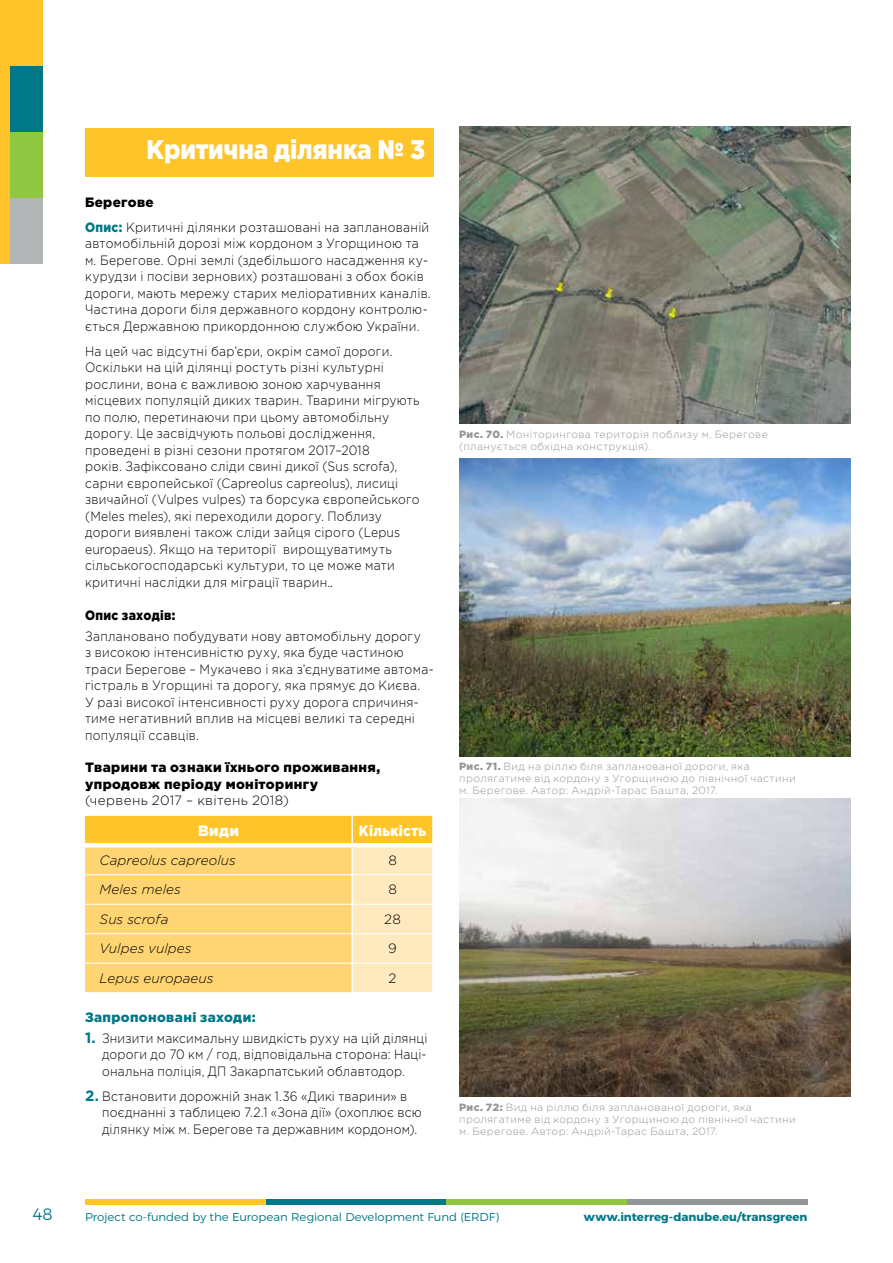
<style>
.page{position:relative;width:893px;height:1263px;background:#fff}
.page>*{position:absolute;margin:0;border:0;box-sizing:border-box;transform-origin:0 0}
.t1{font:900 27px "Gotham Pro";letter-spacing:-.005em;color:#fff;scale:.9 1}
.t2{font:300 16.5px "Montserrat";color:#007888}
.t3{font:900 15px "Gotham Pro";letter-spacing:.02em;color:#fff;scale:.9 1}
.t4{font:900 15px "Gotham Pro";letter-spacing:.02em;color:#fff}
.t5{font:300 13.5px/16.5px "Gotham Pro";letter-spacing:.025em;color:#000;scale:.9 1}
.t6{font:italic 300 13.5px "Gotham Pro";letter-spacing:.01em;color:#000}
.t7{font:900 13.5px/16.5px "Gotham Pro";letter-spacing:.025em;color:#000}
.t8{font:300 13.5px "Gotham Pro";letter-spacing:.025em;color:#000}
.t9{font:900 13.5px "Gotham Pro";letter-spacing:.025em;color:#007888}
.t10{font:900 13.5px "Gotham Pro";letter-spacing:.025em;color:#000;scale:.9 1}
.t11{font:300 11.4px "Montserrat";letter-spacing:-.005em;color:#007888}
.t12{font:700 11.4px "Montserrat";color:#007888}
.t13{font:300 10.5px/12px "Gotham Pro";letter-spacing:.035em;color:#939697}
.s1{font-weight:900}
.s2{font-weight:900;color:#007888}
.s3{font-family:"Montserrat"}
.s4{font-weight:700;font-size:15px;color:#007888}
</style>
<div class="page">
<div style="left:266px;top:1199px;width:180px;height:5px;background:#007888"></div>
<div style="left:446px;top:1199px;width:181px;height:5px;background:#8fc740"></div>
<div style="left:627px;top:1199px;width:180px;height:5px;background:#939697"></div>
<div style="left:85px;top:1199px;width:181px;height:5px;background:#ffc429"></div>
<div style="left:0;top:0;width:43px;height:66px;background:#ffc429"></div>
<div style="left:0;top:66px;width:43px;height:66px;background:#007888"></div>
<div style="left:0;top:132px;width:43px;height:66px;background:#8fc740"></div>
<div style="left:0;top:198px;width:43px;height:66px;background:#b2b5b6"></div>
<div style="left:0;top:61px;width:10px;height:203px;background:#ffc429"></div>
<div style="left:85px;top:128px;width:349px;height:48px;background:#ffc429"></div>
<svg style="left:85px;top:816px;width:347px;height:176px;background:#ffd576"></svg>
<hr style="left:351px;top:816px;width:2px;height:27px;background:#fff">
<hr style="left:351px;top:847px;width:2px;height:27px;background:#fff">
<hr style="left:351px;top:875px;width:2px;height:29px;background:#fff">
<hr style="left:351px;top:904px;width:2px;height:29px;background:#fff">
<hr style="left:351px;top:934px;width:2px;height:29px;background:#fff">
<hr style="left:351px;top:963px;width:2px;height:29px;background:#fff">
<hr style="left:85px;top:874px;width:267px;height:1px;background:#fff">
<hr style="left:352px;top:874px;width:80px;height:1px;background:#fff">
<hr style="left:85px;top:904px;width:267px;height:1px;background:#fff">
<hr style="left:352px;top:904px;width:80px;height:1px;background:#fff">
<hr style="left:85px;top:933px;width:267px;height:1px;background:#fff">
<hr style="left:352px;top:933px;width:80px;height:1px;background:#fff">
<hr style="left:85px;top:963px;width:267px;height:1px;background:#fff">
<hr style="left:352px;top:963px;width:80px;height:1px;background:#fff">
<hr style="left:85px;top:843px;width:267px;height:4px;background:#fff">
<hr style="left:352px;top:843px;width:80px;height:4px;background:#fff">
<img style="left:459px;top:126px;width:391px;height:298px">
<img style="left:459px;top:459px;width:391px;height:297px">
<img style="left:459px;top:799px;width:391px;height:298px">
<h1 class="t1" style="left:146px;top:133px;width:311px">Критична ділянка № 3</h1>
<p class="t5" style="left:85px;top:189px;width:384px;line-height:25px"><span class="s1">Берегове<br></span><span class="s2">Опис:</span> Критичні ділянки розташовані на запланованій</p>
<p class="t5" style="left:85px;top:235px;width:386px">автомобільній дорозі між кордоном з Угорщиною та м. Берегове. Орні землі (здебільшого насадження ку&shy;курудзи і посіви зернових) розташовані з обох боків дороги, мають мережу старих меліоративних каналів.<br>Частина дороги біля державного кордону контролю&shy;ється Державною прикордонною службою України.</p>
<p class="t5" style="left:85px;top:343px;width:373px">На цей час відсутні бар’єри, окрім самої дороги.<br>Оскільки на цій ділянці ростуть різні культурні рослини, вона є важливою зоною харчування місцевих популяцій диких тварин. Тварини мігрують по полю, перетинаючи при цьому автомобільну дорогу. Це засвідчують польові дослідження, проведені в різні сезони протягом 2017–2018<br>років. Зафіксовано сліди свині дикої (Sus scrofa), сарни європейської (Capreolus capreolus), лисиці звичайної (Vulpes vulpes) та борсука європейського (Meles meles), які переходили дорогу. Поблизу дороги виявлені також сліди зайця сірого (Lepus europaeus). Якщо на території вирощуватимуть сільськогосподарські культури, то це може мати критичні наслідки для міграції тварин.<span class="s3">.</span></p>
<p class="t10" style="left:85px;top:607px;width:102px">Опис заходів:</p>
<p class="t5" style="left:85px;top:628px;width:389px">Заплановано побудувати нову автомобільну дорогу<br>з високою інтенсивністю руху, яка буде частиною траси Берегове – Мукачево і яка з’єднуватиме автома&shy;гістраль в Угорщині та дорогу, яка прямує до Києва.<br>У разі високої інтенсивності руху дорога спричиня&shy;тиме негативний вплив на місцеві великі та середні популяції ссавців.</p>
<p class="t7" style="left:85px;top:759px;width:297px">Тварини та ознаки їхнього проживання, упродовж періоду моніторингу</p>
<p class="t8" style="left:85px;top:793px;width:205px">(червень 2017 – квітень 2018)</p>
<p class="t4" style="left:198px;top:822px;width:43px">Види</p>
<p class="t3" style="left:359px;top:822px;width:76px">Кількість</p>
<p class="t6" style="left:100px;top:853px;width:138px">Capreolus capreolus</p>
<p class="t8" style="left:388px;top:853px;width:10px">8</p>
<p class="t6" style="left:100px;top:882px;width:83px">Meles meles</p>
<p class="t8" style="left:388px;top:882px;width:10px">8</p>
<p class="t6" style="left:100px;top:912px;width:70px">Sus scrofa</p>
<p class="t8" style="left:384px;top:912px;width:18px">28</p>
<p class="t6" style="left:100px;top:941px;width:93px">Vulpes vulpes</p>
<p class="t8" style="left:388px;top:941px;width:10px">9</p>
<p class="t6" style="left:100px;top:971px;width:116px">Lepus europaeus</p>
<p class="t8" style="left:389px;top:971px;width:9px">2</p>
<p class="t9" style="left:85px;top:1009px;width:172px">Запропоновані заходи:</p>
<p class="t5" style="left:102px;top:1030px;width:363px;text-align:justify;text-indent:-17px"><span class="s4">1.</span> Знизити максимальну швидкість руху на цій ділянці дороги до 70 км / год, відповідальна сторона: Наці&shy;ональна поліція, ДП Закарпатський облавтодор.</p>
<p class="t5" style="left:102px;top:1088px;width:357px;text-indent:-17px"><span class="s4">2.</span> Встановити дорожній знак 1.36 «Дикі тварини» в поєднанні з таблицею 7.2.1 «Зона дії» (охоплює всю ділянку між м. Берегове та державним кордоном).</p>
<p class="t13" style="left:459px;top:429px;width:310px"><span class="s1">Рис. 70.</span> Моніторингова територія поблизу м. Берегове (планується обхідна конструкція).</p>
<p class="t13" style="left:459px;top:760px;width:338px"><span class="s1">Рис. 71.</span> Вид на ріллю біля запланованої дороги, яка пролягатиме від кордону з Угорщиною до північної частини м. Берегове. Автор: Андрій-Тарас Башта, 2017.</p>
<p class="t13" style="left:459px;top:1101px;width:338px"><span class="s1">Рис. 72:</span> Вид на ріллю біля запланованої дороги, яка пролягатиме від кордону з Угорщиною до північної частини м. Берегове. Автор: Андрій-Тарас Башта, 2017.</p>
<p class="t2" style="left:32px;top:1201px;width:22px">48</p>
<p class="t11" style="left:85px;top:1207px;width:416px">Project co-funded by the European Regional Development Fund (ERDF)</p>
<p class="t12" style="left:584px;top:1207px;width:225px">www.interreg-danube.eu/transgreen</p>
</div>
